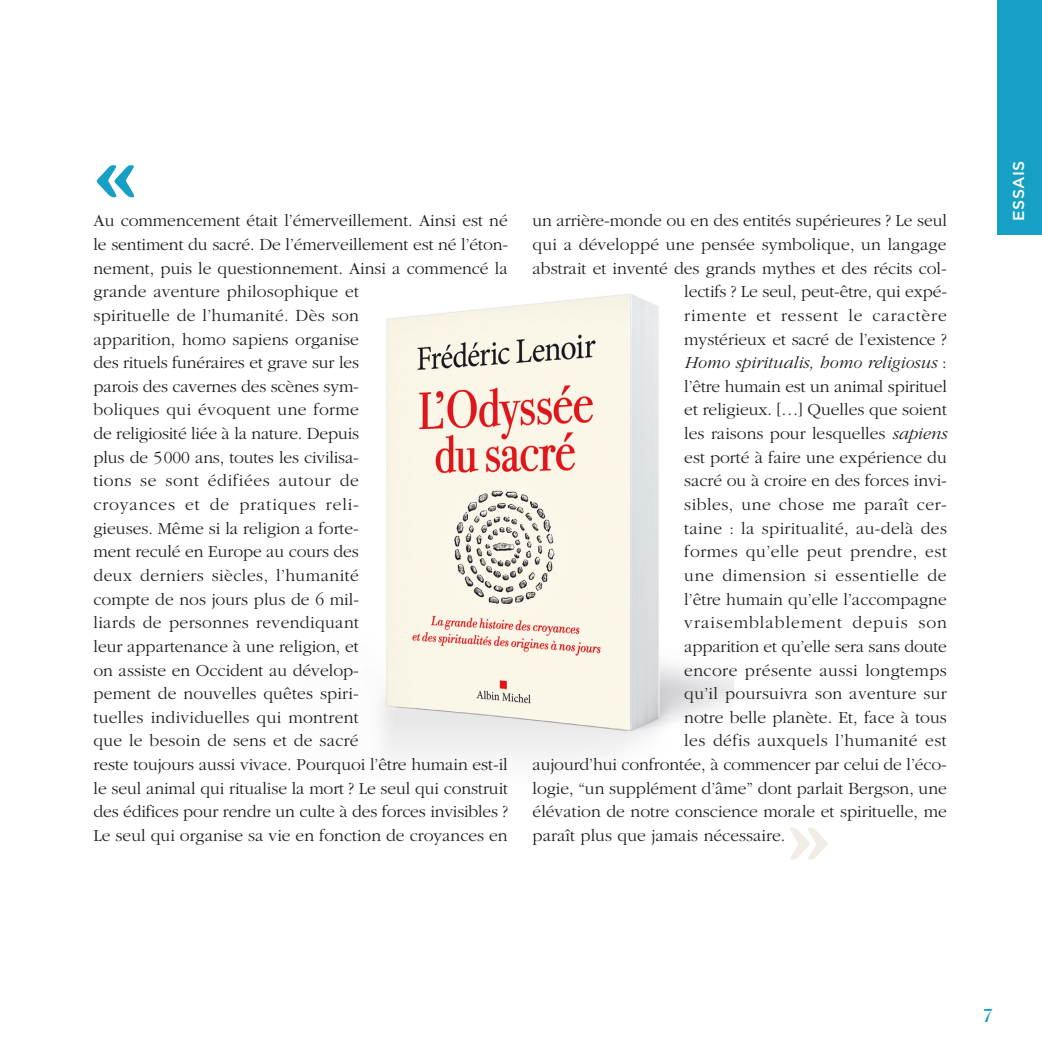
<style>
.page{position:relative;width:1042px;height:1041px;background:#fff}
.page>*{position:absolute;margin:0;border:0;box-sizing:border-box;transform-origin:0 0}
.t1{font:700 129.5px "Garamond";color:#17a0c6}
.t2{font:700 129.5px "Garamond";color:#f1ede5}
.t3{font:21px "Xillian Family";color:#17a0c6}
.t4{font:300 17.5px/23.6px "Garamond";color:#1d1d1b}
.t5{font:300 17.5px "Garamond";letter-spacing:.025em;color:#1d1d1b}
.t6{font:300 17.5px "Garamond";letter-spacing:.03em;color:#1d1d1b}
.t7{font:italic 300 17.5px "Garamond";color:#1d1d1b}
.t8{font:300 17.5px "Garamond";letter-spacing:.02em;color:#1d1d1b}
.t9{font:300 17.5px "Garamond";letter-spacing:.05em;color:#1d1d1b}
.t10{font:300 17.5px "Garamond";letter-spacing:.035em;color:#1d1d1b}
.t11{font:300 17.5px "Garamond";letter-spacing:.06em;color:#1d1d1b}
.t12{font:500 15.75px "Gotham";letter-spacing:.02em;color:#fff}
.s1{font-style:normal}
.s2{font-style:italic}
</style>
<div class="page">
<img style="left:381px;top:293px;width:352px;height:465px">
<div style="left:998px;top:0;width:44px;height:234px;background:#17a0c6"></div>
<h1 class="t1" style="left:94px;top:100px;width:46px">«</h1>
<p class="t12" style="left:1009px;top:220px;width:61px;rotate:-90deg">ESSAIS</p>
<p class="t4" style="left:94px;top:209px;width:416px">Au commencement était l’émerveillement. Ainsi est né le sentiment du sacré. De l’émerveillement est né l’éton&shy;nement, puis le questionnement. Ainsi a commencé la grande aventure philosophique et<br>spirituelle de l’humanité. Dès son<br>apparition, homo sapiens organise<br>des rituels funéraires et grave sur les<br>parois des cavernes des scènes sym-<br>boliques qui évoquent une forme<br>de religiosité liée à la nature. Depuis<br>plus de 5000 ans, toutes les civilisa-<br>tions se sont édifiées autour de<br>croyances et de pratiques reli-<br>gieuses. Même si la religion a forte-<br>ment reculé en Europe au cours des<br>deux derniers siècles, l’humanité<br>compte de nos jours plus de 6 mil-<br>liards de personnes revendiquant<br>leur appartenance à une religion, et<br>on assiste en Occident au dévelop-<br>pement de nouvelles quêtes spiri-<br>tuelles individuelles qui montrent<br>que le besoin de sens et de sacré<br>reste toujours aussi vivace. Pourquoi l’être humain est-il le seul animal qui ritualise la mort ? Le seul qui construit des édifices pour rendre un culte à des forces invisibles ?<br>Le seul qui organise sa vie en fonction de croyances en</p>
<p class="t4" style="left:533px;top:209px;width:416px">un arrière-monde ou en des entités supérieures ? Le seul</p>
<p class="t4" style="left:533px;top:233px;width:415px">qui a développé une pensée symbolique, un langage</p>
<p class="t4" style="left:533px;top:256px;width:416px">abstrait et inventé des grands mythes et des récits col-</p>
<p class="t4" style="left:684px;top:280px;width:264px">lectifs ? Le seul, peut-être, qui expé-</p>
<p class="t9" style="left:684px;top:306px;width:264px">rimente et ressent le caractère</p>
<p class="t4" style="left:684px;top:327px;width:264px">mystérieux et sacré de l’existence ?</p>
<p class="t7" style="left:684px;top:353px;width:264px">Homo spiritualis, homo religiosus <span class="s1">:</span></p>
<p class="t4" style="left:684px;top:375px;width:264px">l’être humain est un animal spirituel</p>
<p class="t4" style="left:684px;top:398px;width:264px">et religieux. […] Quelles que soient</p>
<p class="t4" style="left:684px;top:422px;width:264px">les raisons pour lesquelles <span class="s2">sapiens</span></p>
<p class="t4" style="left:684px;top:445px;width:264px">est porté à faire une expérience du</p>
<p class="t4" style="left:684px;top:469px;width:264px">sacré ou à croire en des forces invi-</p>
<p class="t6" style="left:684px;top:495px;width:264px">sibles, une chose me paraît cer-</p>
<p class="t8" style="left:684px;top:519px;width:264px">taine : la spiritualité, au-delà des</p>
<p class="t6" style="left:684px;top:542px;width:264px">formes qu’elle peut prendre, est</p>
<p class="t10" style="left:684px;top:566px;width:264px">une dimension si essentielle de</p>
<p class="t4" style="left:684px;top:587px;width:264px">l’être humain qu’elle l’accompagne</p>
<p class="t11" style="left:684px;top:613px;width:264px">vraisemblablement depuis son</p>
<p class="t4" style="left:684px;top:634px;width:264px">apparition et qu’elle sera sans doute</p>
<p class="t5" style="left:684px;top:660px;width:264px">encore présente aussi longtemps</p>
<p class="t4" style="left:684px;top:682px;width:264px">qu’il poursuivra son aventure sur</p>
<p class="t4" style="left:684px;top:705px;width:264px">notre belle planète. Et, face à tous</p>
<p class="t5" style="left:684px;top:731px;width:264px">les défis auxquels l’humanité est</p>
<p class="t4" style="left:533px;top:753px;width:416px">aujourd’hui confrontée, à commencer par celui de l’éco-</p>
<p class="t4" style="left:533px;top:776px;width:416px">logie, “un supplément d’âme” dont parlait Bergson, une</p>
<p class="t4" style="left:533px;top:800px;width:416px">élévation de notre conscience morale et spirituelle, me</p>
<p class="t4" style="left:533px;top:823px;width:254px">paraît plus que jamais nécessaire.</p>
<h1 class="t2" style="left:787px;top:762px;width:46px">»</h1>
<p class="t3" style="left:984px;top:1003px;width:11px">7</p>
</div>
